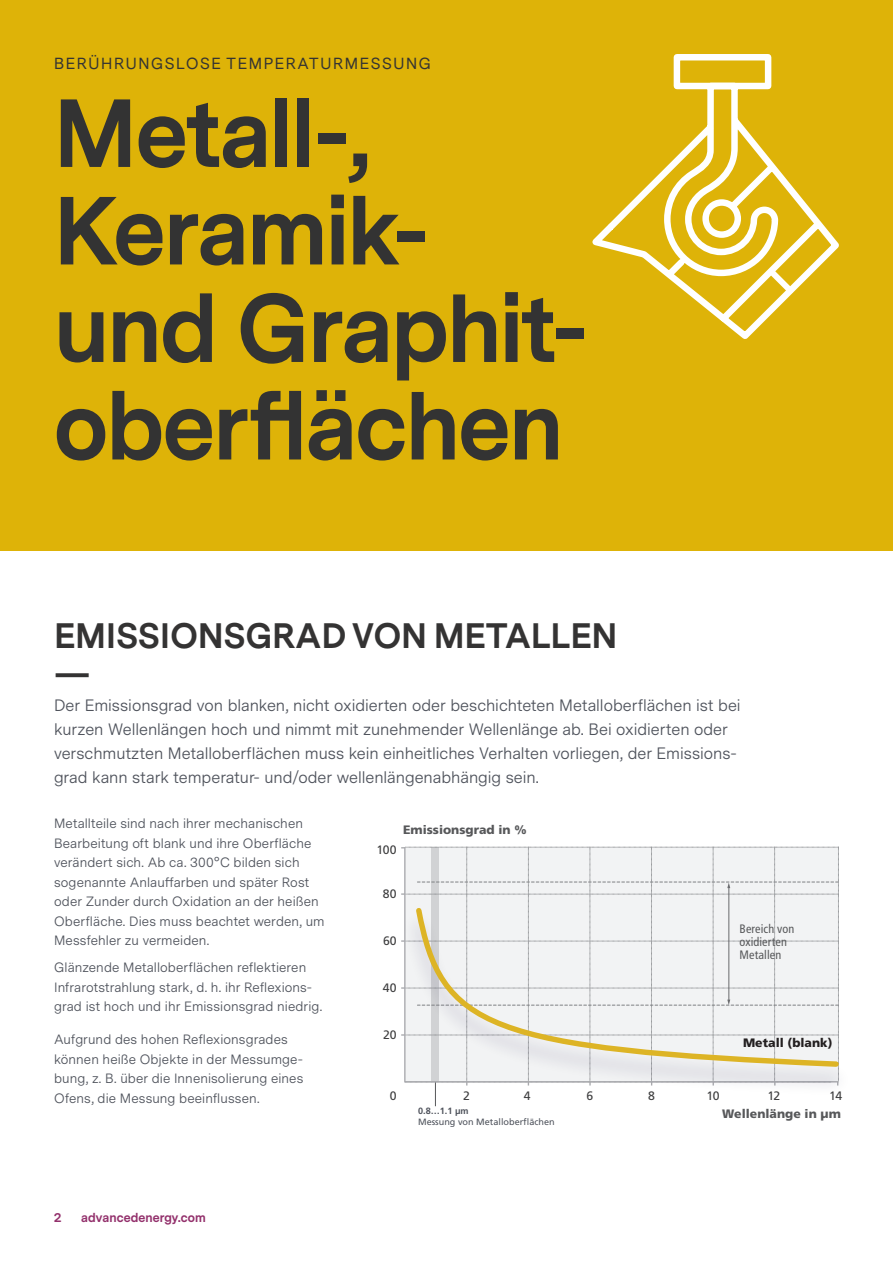
<style>
.page{position:relative;width:893px;height:1263px;background:#fff}
.page>*{position:absolute;margin:0;border:0;box-sizing:border-box;transform-origin:0 0}
.Image_Caption{font:700 90px/97.5px "Messina Sans";letter-spacing:-.015em;color:#333}
.t1{font:700 33px "Messina Sans";letter-spacing:.01em;color:#343333}
.BC___Table{font:16.5px/24px "Messina Sans";color:#4f535c}
.Image_Caption-2{font:15px "Messina Sans";letter-spacing:.11em;color:#333}
.B___3pt_Space_After{font:13.5px/19.5px "Messina Sans";letter-spacing:.01em;color:#4f535c}
.t2{font:900 12.15px "Frutiger";color:#57585a}
.t3{font:condensed 12.15px/13.4px "Frutiger";letter-spacing:.01em;color:#57585a}
.t4{font:12.15px "Frutiger";letter-spacing:-.005em;color:#3e3e3f}
.t5{font:900 12.15px "Frutiger";color:#231f20}
.t6{font:700 12px "Messina Sans";letter-spacing:.01em;color:#93316c}
.t7{font:9.15px/10.9px "Frutiger";color:#4f535c}
.s1{font-weight:700}
</style>
<div class="page">
<div style="left:0;top:0;width:893px;height:550px;background:#deb308"></div>
<svg style="left:592px;top:54px;width:247px;height:285px"></svg>
<svg style="left:763px;top:263px;width:36px;height:36px"></svg>
<svg style="left:401px;top:847px;width:438px;height:259px"></svg>
<img style="left:401px;top:904px;width:438px;height:198px">
<svg style="left:412px;top:904px;width:427px;height:166px"></svg>
<p class="Image_Caption-2" style="left:54px;top:54px;width:378px">BERÜHRUNGSLOSE TEMPERATURMESSUNG</p>
<p class="Image_Caption" style="left:54px;top:88px;width:535px">Metall-,<br>Keramik&shy;und Graphit&shy;oberflächen</p>
<p class="t1" style="left:54px;top:613px;width:564px">EMISSIONSGRAD VON METALLEN</p>
<p class="t1" style="left:54px;top:649px;width:38px">—</p>
<p class="BC___Table" style="left:54px;top:693px;width:688px">Der Emissionsgrad von blanken, nicht oxidierten oder beschichteten Metalloberflächen ist bei kurzen Wellenlängen hoch und nimmt mit zunehmender Wellenlänge ab. Bei oxidierten oder verschmutzten Metalloberflächen muss kein einheitliches Verhalten vorliegen, der Emissions&shy;grad kann stark temperatur- und/oder wellenlängenabhängig sein.</p>
<p class="B___3pt_Space_After" style="left:54px;top:814px;width:272px">Metallteile sind nach ihrer mechanischen Bearbeitung oft blank und ihre Oberfläche verändert sich. Ab ca. 300°C bilden sich sogenannte Anlauffarben und später Rost oder Zunder durch Oxidation an der heißen Oberfläche. Dies muss beachtet werden, um Messfehler zu vermeiden.</p>
<p class="B___3pt_Space_After" style="left:54px;top:958px;width:270px">Glänzende Metalloberflächen reflektieren<br>Infrarotstrahlung stark, d. h. ihr Reflexions&shy;grad ist hoch und ihr Emissionsgrad niedrig.</p>
<p class="B___3pt_Space_After" style="left:54px;top:1030px;width:251px">Aufgrund des hohen Reflexionsgrades können heiße Objekte in der Messumge&shy;bung, z. B. über die Innenisolierung eines Ofens, die Messung beeinflussen.</p>
<p class="t6" style="left:54px;top:1209px;width:9px">2</p>
<p class="t6" style="left:81px;top:1209px;width:126px">advancedenergy.com</p>
<p class="t2" style="left:403px;top:822px;width:125px">Emissionsgrad in %</p>
<p class="t4" style="left:376px;top:842px;width:22px">100</p>
<p class="t4" style="left:383px;top:887px;width:15px">80</p>
<p class="t4" style="left:383px;top:934px;width:15px">60</p>
<p class="t4" style="left:383px;top:981px;width:15px">40</p>
<p class="t4" style="left:383px;top:1028px;width:15px">20</p>
<p class="t3" style="left:739px;top:922px;width:56px">Bereich von oxidierten<br>Metallen</p>
<p class="t5" style="left:743px;top:1035px;width:91px">Metall (blank)</p>
<p class="t4" style="left:390px;top:1088px;width:8px">0</p>
<p class="t4" style="left:463px;top:1088px;width:8px">2</p>
<p class="t4" style="left:524px;top:1088px;width:8px">4</p>
<p class="t4" style="left:586px;top:1088px;width:8px">6</p>
<p class="t4" style="left:648px;top:1088px;width:8px">8</p>
<p class="t4" style="left:706px;top:1088px;width:15px">10</p>
<p class="t4" style="left:767px;top:1088px;width:14px">12</p>
<p class="t4" style="left:829px;top:1088px;width:15px">14</p>
<p class="t7" style="left:418px;top:1105px;width:138px"><span class="s1">0.8…1.1 µm<br></span>Messung von Metalloberflächen</p>
<p class="t2" style="left:722px;top:1106px;width:120px">Wellenlänge in µm</p>
</div>
